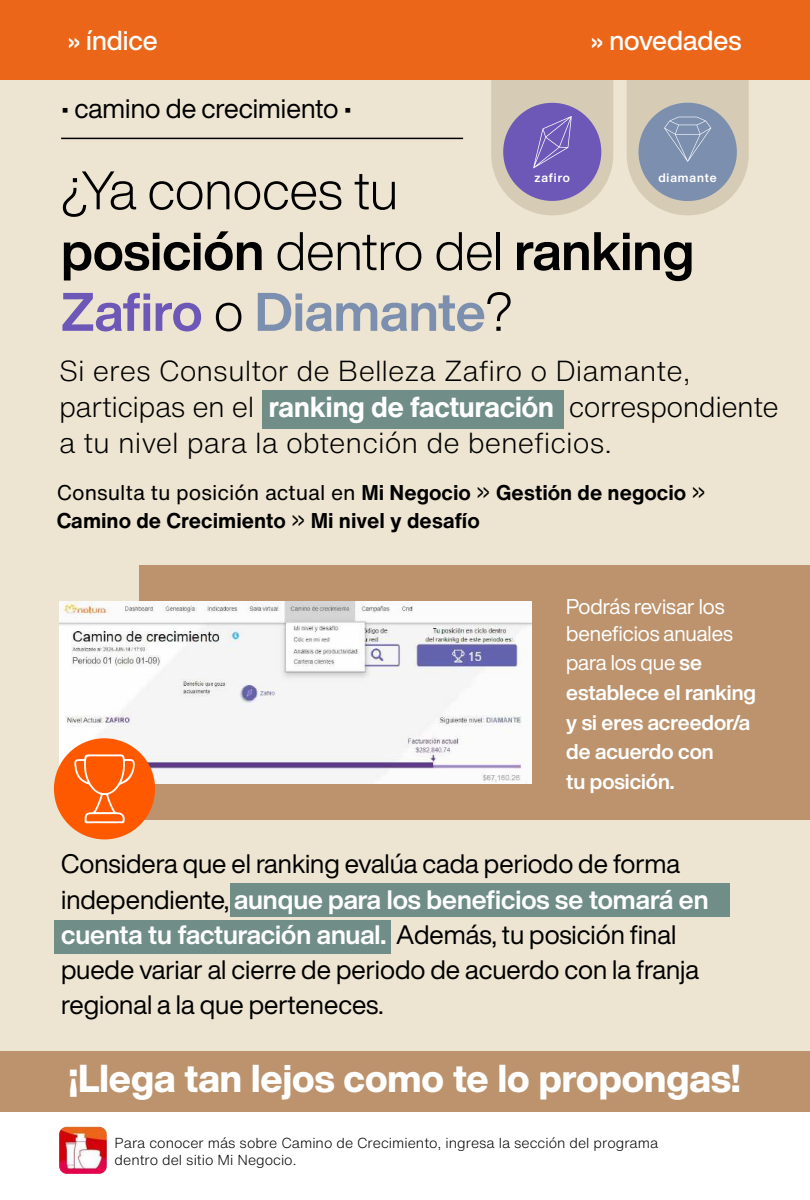
<style>
.page{position:relative;width:810px;height:1200px;background:#fff}
.page>*{position:absolute;margin:0;border:0;box-sizing:border-box;transform-origin:0 0}
.t1{font:300 53.25px/60.8px "Helvetica Now Display";color:#000}
.t2{font:800 38.25px "Helvetica Now Display";color:#fff}
.t3{font:300 28.5px/36px "Helvetica Now Text";color:#000}
.t4{font:27px "Helvetica Now Display";color:#000}
.t5{font:500 27px "Helvetica Now Display";color:#fff}
.t6{font:26.25px/35.2px "Helvetica Now Display";color:#000}
.t7{font:700 21px/28.5px "Helvetica Now Text";color:#000}
.t8{font:700 21px/29.6px "Helvetica Now Display";color:#fff}
.t9{font:21px/27px "Helvetica Now Display";color:#fff}
.t10{font:300 14.25px/17.1px "Helvetica Now Text";color:#000}
.t11{font:700 12.23px "Helvetica Now Display";letter-spacing:.075em;color:#fff}
.s1{font-weight:700}
.s2{font-weight:700;color:#6d58b8}
.s3{font-weight:700;color:#7c8faf}
.s4{font-weight:700;color:#fff}
.s5{font-weight:400}
</style>
<div class="page">
<div style="left:0;top:32px;width:810px;height:1029px;background:#ede5d1"></div>
<div style="left:0;top:1051px;width:810px;height:60px;background:#bc936d"></div>
<div style="left:262px;top:390px;width:302px;height:38px;background:#708e87"></div>
<hr style="left:61px;top:138px;width:402px;height:1px;background:#000">
<img style="left:59px;top:1127px;width:48px;height:47px">
<div style="left:140px;top:565px;width:670px;height:255px;background:#bc936d"></div>
<img style="left:59px;top:601px;width:473px;height:182px">
<div style="left:231px;top:883px;width:499px;height:34px;background:#708e87"></div>
<div style="left:54px;top:921px;width:337px;height:33px;background:#708e87"></div>
<svg style="left:491px;top:80px;width:122px;height:135px;background:#a99bb9"></svg>
<svg style="left:627px;top:80px;width:122px;height:135px;background:#b0b3b5"></svg>
<div style="left:54px;top:738px;width:101px;height:101px;background:#ff5900;border-radius:50%"></div>
<svg style="left:74px;top:754px;width:61px;height:69px"></svg>
<div style="left:0;top:0;width:810px;height:80px;background:#eb6618"></div>
<p class="t5" style="left:67px;top:22px;width:92px">» índice</p>
<p class="t5" style="left:590px;top:22px;width:152px">» novedades</p>
<p class="t4" style="left:61px;top:90px;width:292px">• camino de crecimiento •</p>
<h1 class="t1" style="left:61px;top:160px;width:635px">¿Ya conoces tu<br><span class="s1">posición</span> dentro del <span class="s1">ranking<br></span><span class="s2">Zafiro</span> o <span class="s3">Diamante</span>?</h1>
<p class="t11" style="left:534px;top:169px;width:37px">zafiro</p>
<p class="t11" style="left:658px;top:169px;width:60px">diamante</p>
<p class="t3" style="left:59px;top:352px;width:721px">Si eres Consultor de Belleza Zafiro o Diamante, participas en el <span class="s4">ranking de facturación</span> correspondiente a tu nivel para la obtención de beneficios.</p>
<p class="t7" style="left:57px;top:478px;width:651px"><span class="s5">Consulta tu posición actual en</span> Mi Negocio <span class="s5">»</span> Gestión de negocio <span class="s5">»<br></span>Camino de Crecimiento <span class="s5">»</span> Mi nivel y desafío</p>
<p class="t9" style="left:566px;top:593px;width:168px">Podrás revisar los beneficios anuales</p>
<p class="t8" style="left:566px;top:648px;width:191px"><span class="s5">para los que</span> se establece el ranking y si eres acreedor/a de acuerdo con<br>tu posición.</p>
<p class="t6" style="left:61px;top:846px;width:649px">Considera que el ranking evalúa cada periodo de forma independiente, <span class="s4">aunque para los beneficios se tomará en cuenta tu facturación anual.</span> Además, tu posición final puede variar al cierre de periodo de acuerdo con la franja regional a la que perteneces.</p>
<h2 class="t2" style="left:69px;top:1051px;width:673px">¡Llega tan lejos como te lo propongas!</h2>
<p class="t10" style="left:115px;top:1134px;width:545px">Para conocer más sobre Camino de Crecimiento, ingresa la sección del programa dentro del sitio Mi Negocio.</p>
</div>
